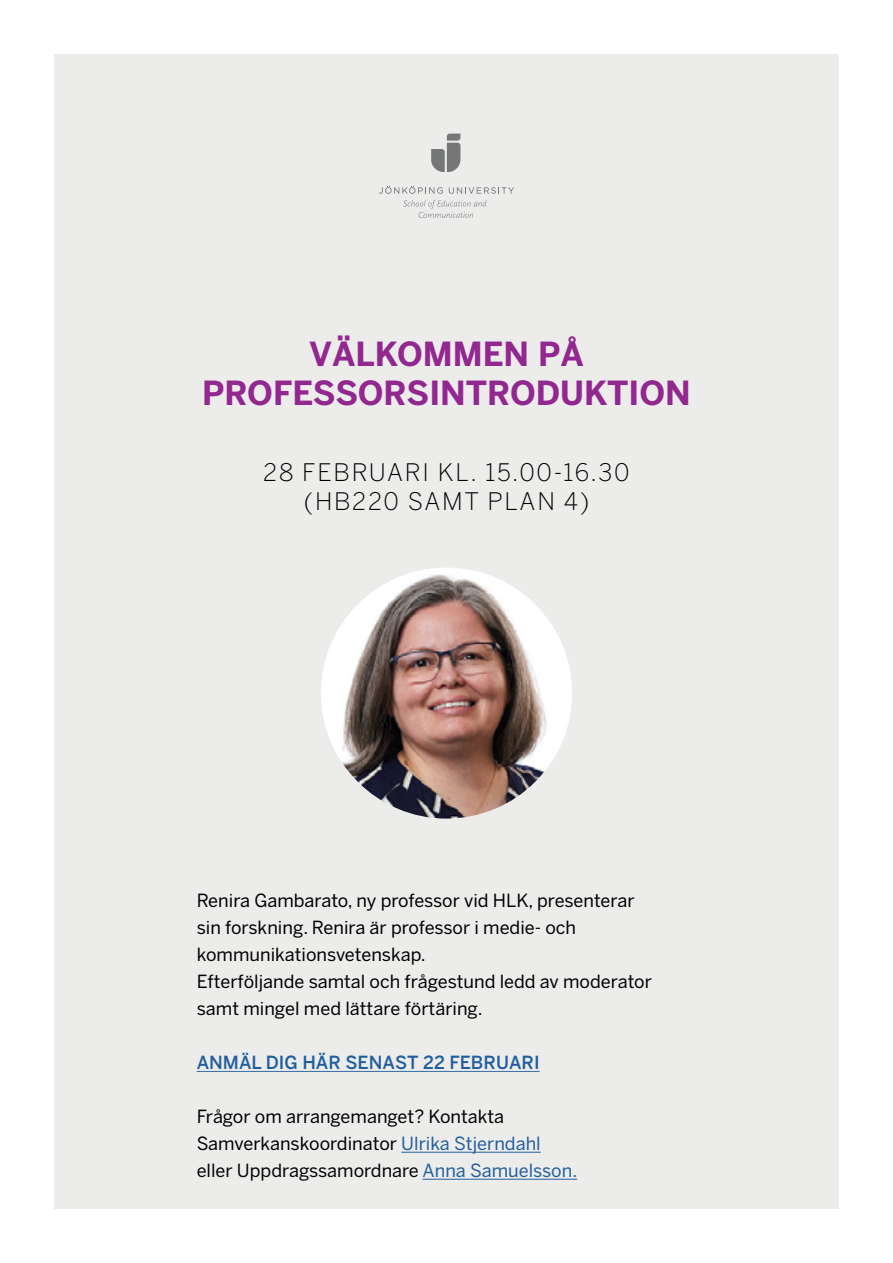
<style>
.page{position:relative;width:893px;height:1263px;background:#fff}
.page>*{position:absolute;margin:0;border:0;box-sizing:border-box;transform-origin:0 0}
.t1{font:700 33px/39.6px "Benton Sans";color:#92278f;text-align:center}
.t2{font:300 24px/28.8px "Benton Sans";letter-spacing:.075em;color:#000;text-align:center}
.t3{font:18px/27px "Benton Sans";color:#000}
.t4{font:500 18px "Benton Sans";color:#215e9e}
.s1{color:#215e9e}
.s2{color:#020403}
</style>
<div class="page">
<div style="left:54px;top:54px;width:785px;height:1155px;background:#ececeb"></div>
<svg style="left:431px;top:134px;width:30px;height:38px"></svg>
<svg style="left:379px;top:186px;width:64px;height:8px"></svg>
<svg style="left:449px;top:187px;width:65px;height:7px"></svg>
<svg style="left:403px;top:200px;width:83px;height:18px"></svg>
<hr style="left:422px;top:1179px;width:155px;height:1px;background:#215e9e">
<hr style="left:401px;top:1152px;width:140px;height:1px;background:#215e9e">
<hr style="left:197px;top:1071px;width:343px;height:1px;background:#215e9e">
<img style="left:321px;top:568px;width:251px;height:251px;border-radius:125px">
<h1 class="t1" style="left:202px;top:333px;width:490px">VÄLKOMMEN PÅ<br>PROFESSORSINTRODUKTION</h1>
<h2 class="t2" style="left:263px;top:458px;width:368px">28 FEBRUARI KL. 15.00-16.30 (HB220 SAMT PLAN 4)</h2>
<p class="t3" style="left:197px;top:886px;width:457px">Renira Gambarato, ny professor vid HLK, presenterar sin forskning. Renira är professor i medie- och kommunikationsvetenskap.<br>Efterföljande samtal och frågestund ledd av moderator samt mingel med lättare förtäring.</p>
<p class="t4" style="left:197px;top:1051px;width:344px">ANMÄL DIG HÄR SENAST 22 FEBRUARI</p>
<p class="t3" style="left:197px;top:1102px;width:382px">Frågor om arrangemanget? Kontakta<br>Samverkanskoordinator <span class="s1">Ulrika Stjerndahl </span><span class="s2">eller Uppdragssamordnare</span> <span class="s1">Anna Samuelsson.</span></p>
</div>
